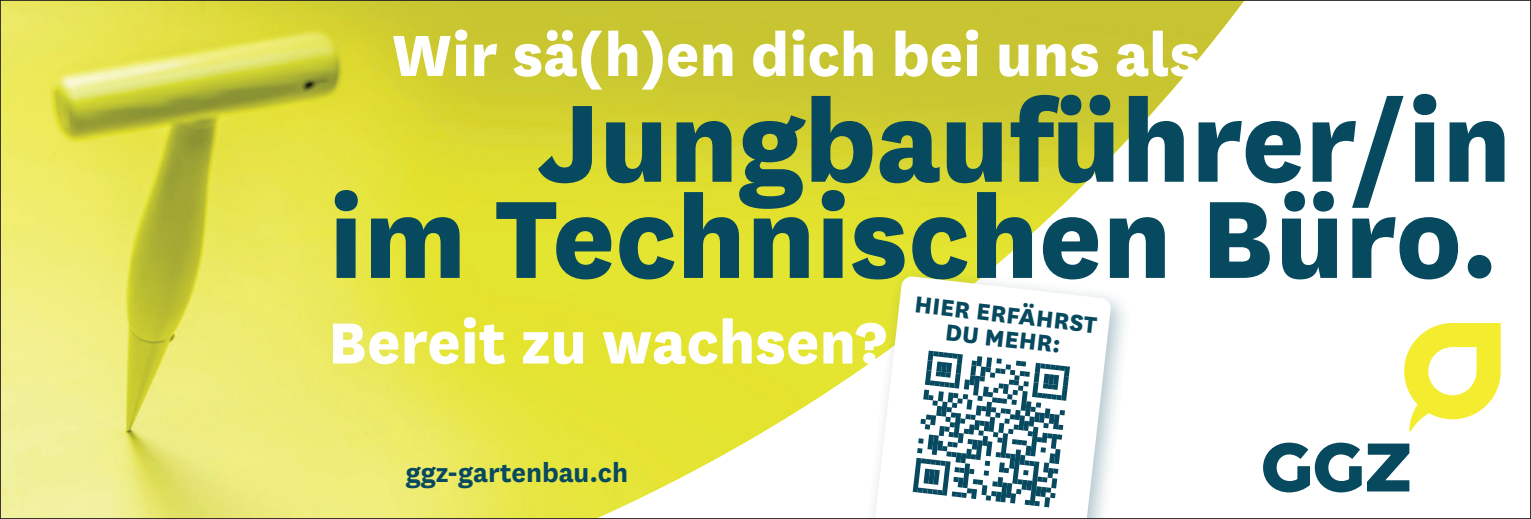
<style>
.page{position:relative;width:1531px;height:519px;background:#fff}
.page>*{position:absolute;margin:0;border:0;box-sizing:border-box;transform-origin:0 0}
.t1{font:800 128.4px "National";color:#07495f}
.t2{font:800 67.8px "National";color:#fff}
.t3{font:700 30px "National";color:#07495f}
.t4{font:800 27px/24px "National";color:#07495f;text-align:center}
</style>
<div class="page">
<img style="left:2px;top:2px;width:1241px;height:515px">
<svg style="left:1404px;top:323px;width:96px;height:108px"></svg>
<svg style="left:1263px;top:442px;width:146px;height:50px"></svg>
<div style="left:859px;top:266px;width:274px;height:253px;background:#07495f;opacity:.32"></div>
<svg style="left:869px;top:276px;width:242px;height:241px"></svg>
<svg style="left:913px;top:350px;width:157px;height:157px"></svg>
<p class="t2" style="left:392px;top:6px;width:810px">Wir sä(h)en dich bei uns als</p>
<h1 class="t1" style="left:538px;top:50px;width:975px">Jungbauführer/in</h1>
<h1 class="t1" style="left:329px;top:146px;width:1171px">im Technischen Büro.</h1>
<p class="t2" style="left:328px;top:294px;width:560px">Bereit zu wachsen?</p>
<p class="t4" style="left:916px;top:291px;width:185px;rotate:6deg">HIER ERFÄHRST<br>DU MEHR:</p>
<p class="t3" style="left:406px;top:451px;width:224px">ggz-gartenbau.ch</p>
</div>
